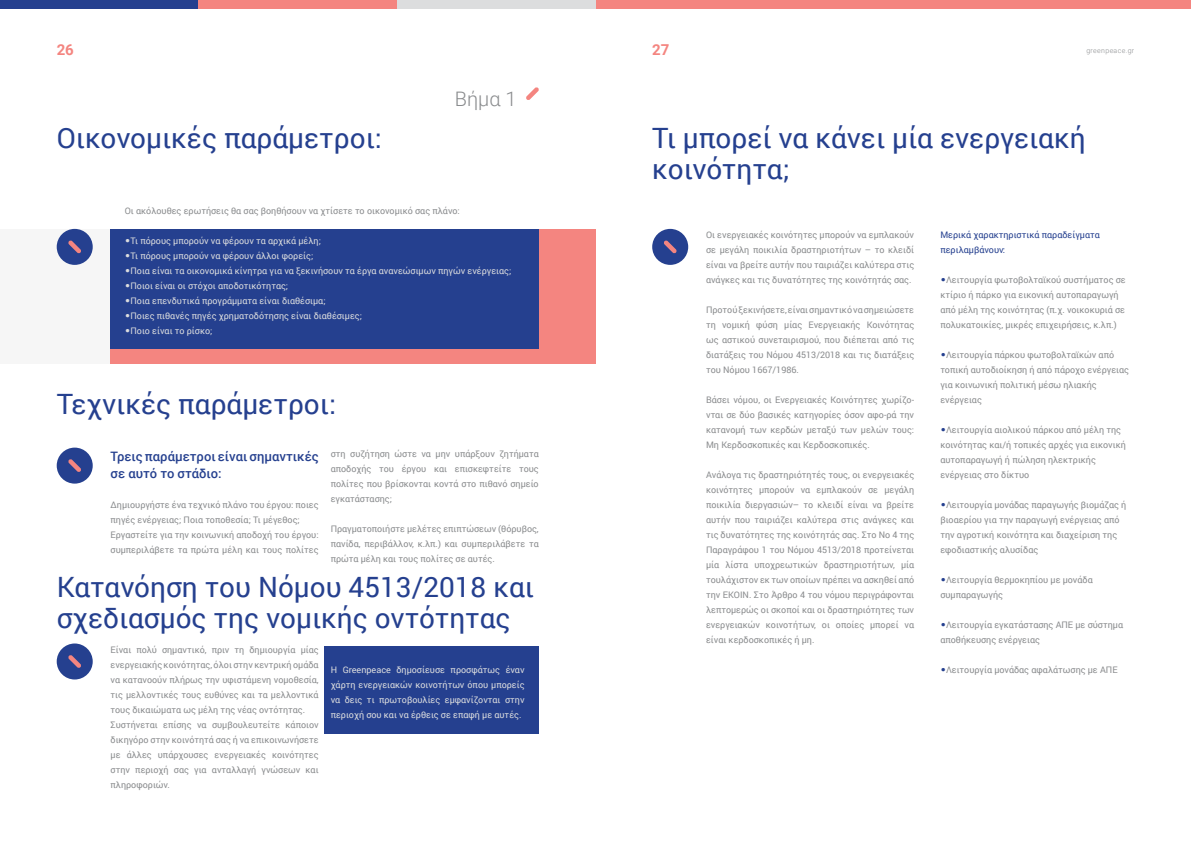
<style>
.page{position:relative;width:1191px;height:842px;background:#fff}
.page>*{position:absolute;margin:0;border:0;box-sizing:border-box;transform-origin:0 0}
.t1{font:28px/31px "Roboto";color:#25408f}
.t2{font:300 20px "Roboto";color:#8a8c8e}
.t3{font:700 15px "Roboto";color:#f48580}
.t4{font:500 13px/17px "Roboto";color:#25408f}
.t5{font:9px/15px "Roboto";color:#8a8c8e}
.t6{font:9px/15px "Roboto";color:#dcddde;text-align:justify}
.t7{font:9px/15px "Roboto";color:#25408f}
.t8{font:300 7px "Roboto";letter-spacing:.05em;color:#8a8c8e}
.s1{font-family:"PF Futura Neu"}
.s2{font-family:"PF Futura Neu";color:#25408f}
</style>
<div class="page">
<svg style="left:526px;top:87px;width:13px;height:13px"></svg>
<div style="left:652px;top:229px;width:36px;height:36px;background:#25408f;border-radius:50%"></div>
<svg style="left:664px;top:240px;width:13px;height:13px"></svg>
<div style="left:110px;top:229px;width:485px;height:135px;background:#f48580"></div>
<div style="left:0;top:229px;width:110px;height:135px;background:#f6f6f6"></div>
<div style="left:110px;top:229px;width:429px;height:120px;background:#25408f"></div>
<div style="left:57px;top:448px;width:36px;height:36px;background:#25408f;border-radius:50%"></div>
<div style="left:57px;top:643px;width:36px;height:36px;background:#25408f;border-radius:50%"></div>
<div style="left:57px;top:229px;width:36px;height:36px;background:#25408f;border-radius:50%"></div>
<svg style="left:68px;top:459px;width:13px;height:13px"></svg>
<svg style="left:68px;top:655px;width:13px;height:13px"></svg>
<svg style="left:68px;top:240px;width:13px;height:13px"></svg>
<div style="left:325px;top:646px;width:214px;height:88px;background:#25408f"></div>
<div style="left:0;top:0;width:198px;height:9px;background:#25408f"></div>
<div style="left:595px;top:0;width:596px;height:9px;background:#f48580"></div>
<div style="left:198px;top:0;width:199px;height:9px;background:#f48580"></div>
<div style="left:397px;top:0;width:198px;height:9px;background:#dcddde"></div>
<h3 class="t3" style="left:57px;top:40px;width:19px">26</h3>
<h3 class="t3" style="left:652px;top:40px;width:19px">27</h3>
<p class="t8" style="left:1086px;top:45px;width:49px">greenpeace.gr</p>
<h1 class="t1" style="left:57px;top:121px;width:327px">Οικονομικές παράμετροι:</h1>
<h2 class="t2" style="left:455px;top:85px;width:63px">Bήμα 1</h2>
<p class="t5" style="left:125px;top:203px;width:337px">Οι ακόλουθες ερωτήσεις θα σας βοηθήσουν να χτίσετε το οικονομικό σας πλάνο:</p>
<p class="t6" style="left:125px;top:233px;width:198px"><span class="s1">•</span>Τι πόρους μπορούν να φέρουν τα αρχικά μέλη;</p>
<p class="t6" style="left:125px;top:248px;width:190px"><span class="s1">•</span>Τι πόρους μπορούν να φέρουν άλλοι φορείς;</p>
<p class="t6" style="left:125px;top:263px;width:388px"><span class="s1">•</span>Ποια είναι τα οικονομικά κίνητρα για να ξεκινήσουν τα έργα ανανεώσιμων πηγών ενέργειας;</p>
<p class="t6" style="left:125px;top:278px;width:165px"><span class="s1">•</span>Ποιοι είναι οι στόχοι αποδοτικότητας;</p>
<p class="t6" style="left:125px;top:293px;width:202px"><span class="s1">•</span>Ποια επενδυτικά προγράμματα είναι διαθέσιμα;</p>
<p class="t6" style="left:125px;top:308px;width:239px"><span class="s1">•</span>Ποιες πιθανές πηγές χρηματοδότησης είναι διαθέσιμες;</p>
<p class="t6" style="left:125px;top:323px;width:89px"><span class="s1">•</span>Ποιο είναι το ρίσκο;</p>
<h1 class="t1" style="left:57px;top:388px;width:281px">Τεχνικές παράμετροι:</h1>
<h3 class="t4" style="left:111px;top:448px;width:210px">Τρεις παράμετροι είναι σημαντικές σε αυτό το στάδιο:</h3>
<p class="t5" style="left:111px;top:497px;width:210px">Δημιουργήστε ένα τεχνικό πλάνο του έργου: ποιες πηγές ενέργειας; Ποια τοποθεσία; Τι μέγεθος; Εργαστείτε για την κοινωνική αποδοχή του έργου: συμπεριλάβετε τα πρώτα μέλη και τους πολίτες</p>
<p class="t5" style="left:331px;top:446px;width:210px;text-align:justify">στη συζήτηση ώστε να μην υπάρξουν ζητήματα αποδοχής του έργου και επισκεφτείτε τους πολίτες που βρίσκονται κοντά στο πιθανό σημείο εγκατάστασης;</p>
<p class="t5" style="left:331px;top:521px;width:210px;text-align:justify">Πραγματοποιήστε μελέτες επιπτώσεων (θόρυβος, πανίδα, περιβάλλον, κ.λπ.) και συμπεριλάβετε τα πρώτα μέλη και τους πολίτες σε αυτές.</p>
<h1 class="t1" style="left:57px;top:570px;width:479px">Κατανόηση του Νόμου 4513/2018 και σχεδιασμός της νομικής οντότητας</h1>
<p class="t5" style="left:111px;top:642px;width:210px">Είναι πολύ σημαντικό, πριν τη δημιουργία μίας ενεργειακής κοινότητας, όλοι στην κεντρική ομάδα να κατανοούν πλήρως την υφιστάμενη νομοθεσία, τις μελλοντικές τους ευθύνες και τα μελλοντικά τους δικαιώματα ως μέλη της νέας οντότητας.<br>Συστήνεται επίσης να συμβουλευτείτε κάποιον δικηγόρο στην κοινότητά σας ή να επικοινωνήσετε με άλλες υπάρχουσες ενεργειακές κοινότητες στην περιοχή σας για ανταλλαγή γνώσεων και πληροφοριών.</p>
<p class="t6" style="left:331px;top:662px;width:195px">Η Greenpeace δημοσίευσε προσφάτως έναν χάρτη ενεργειακών κοινοτήτων όπου μπορείς να δεις τι πρωτοβουλίες εμφανίζονται στην περιοχή σου και να έρθεις σε επαφή με αυτές.</p>
<h1 class="t1" style="left:652px;top:121px;width:435px">Τι μπορεί να κάνει μία ενεργειακή κοινότητα;</h1>
<p class="t5" style="left:706px;top:227px;width:210px;text-align:justify">Οι ενεργειακές κοινότητες μπορούν να εμπλακούν σε μεγάλη ποικιλία δραστηριοτήτων – το κλειδί είναι να βρείτε αυτήν που ταιριάζει καλύτερα στις ανάγκες και τις δυνατότητες της κοινότητάς σας.</p>
<p class="t5" style="left:706px;top:302px;width:210px;text-align:justify">Προτού ξεκινήσετε, είναι σημαντικό να σημειώσετε τη νομική φύση μίας Ενεργειακής Κοινότητας ως αστικού συνεταιρισμού, που διέπεται από τις διατάξεις του Νόμου 4513/2018 και τις διατάξεις του Νόμου 1667/1986.</p>
<p class="t5" style="left:706px;top:392px;width:210px;text-align:justify">Βάσει νόμου, οι Ενεργειακές Κοινότητες χωρίζο&shy;νται σε δύο βασικές κατηγορίες όσον αφο-ρά την κατανομή των κερδών μεταξύ των μελών τους:<br>Μη Κερδοσκοπικές και Κερδοσκοπικές.</p>
<p class="t5" style="left:706px;top:467px;width:210px;text-align:justify">Ανάλογα τις δραστηριότητές τους, οι ενεργειακές κοινότητες μπορούν να εμπλακούν σε μεγάλη ποικιλία διεργασιών– το κλειδί είναι να βρείτε αυτήν που ταιριάζει καλύτερα στις ανάγκες και τις δυνατότητες της κοινότητάς σας. Στο Νο 4 της Παραγράφου 1 του Νόμου 4513/2018 προτείνεται μία λίστα υποχρεωτικών δραστηριοτήτων, μία τουλάχιστον εκ των οποίων πρέπει να ασκηθεί από την ΕΚΟΙΝ. Στο Άρθρο 4 του νόμου περιγράφονται λεπτομερώς οι σκοποί και οι δραστηριότητες των ενεργειακών κοινοτήτων, οι οποίες μπορεί να είναι κερδοσκοπικές ή μη.</p>
<p class="t7" style="left:940px;top:227px;width:161px">Μερικά χαρακτηριστικά παραδείγματα περιλαμβάνουν:</p>
<p class="t5" style="left:940px;top:272px;width:187px"><span class="s2">•</span>Λειτουργία φωτοβολταϊκού συστήματος σε κτίριο ή πάρκο για εικονική αυτοπαραγωγή από μέλη της κοινότητας (π.χ. νοικοκυριά σε πολυκατοικίες, μικρές επιχειρήσεις, κ.λπ.)</p>
<p class="t5" style="left:940px;top:347px;width:190px"><span class="s2">•</span>Λειτουργία πάρκου φωτοβολταϊκών από τοπική αυτοδιοίκηση ή από πάροχο ενέργειας για κοινωνική πολιτική μέσω ηλιακής ενέργειας</p>
<p class="t5" style="left:940px;top:422px;width:187px"><span class="s2">•</span>Λειτουργία αιολικού πάρκου από μέλη της κοινότητας και/ή τοπικές αρχές για εικονική αυτοπαραγωγή ή πώληση ηλεκτρικής ενέργειας στο δίκτυο</p>
<p class="t5" style="left:940px;top:497px;width:187px"><span class="s2">•</span>Λειτουργία μονάδας παραγωγής βιομάζας ή βιοαερίου για την παραγωγή ενέργειας από την αγροτική κοινότητα και διαχείριση της εφοδιαστικής αλυσίδας</p>
<p class="t5" style="left:940px;top:572px;width:154px"><span class="s2">•</span>Λειτουργία θερμοκηπίου με μονάδα συμπαραγωγής</p>
<p class="t5" style="left:940px;top:617px;width:184px"><span class="s2">•</span>Λειτουργία εγκατάστασης ΑΠΕ με σύστημα αποθήκευσης ενέργειας</p>
<p class="t5" style="left:940px;top:662px;width:179px"><span class="s2">•</span>Λειτουργία μονάδας αφαλάτωσης με ΑΠΕ</p>
</div>
